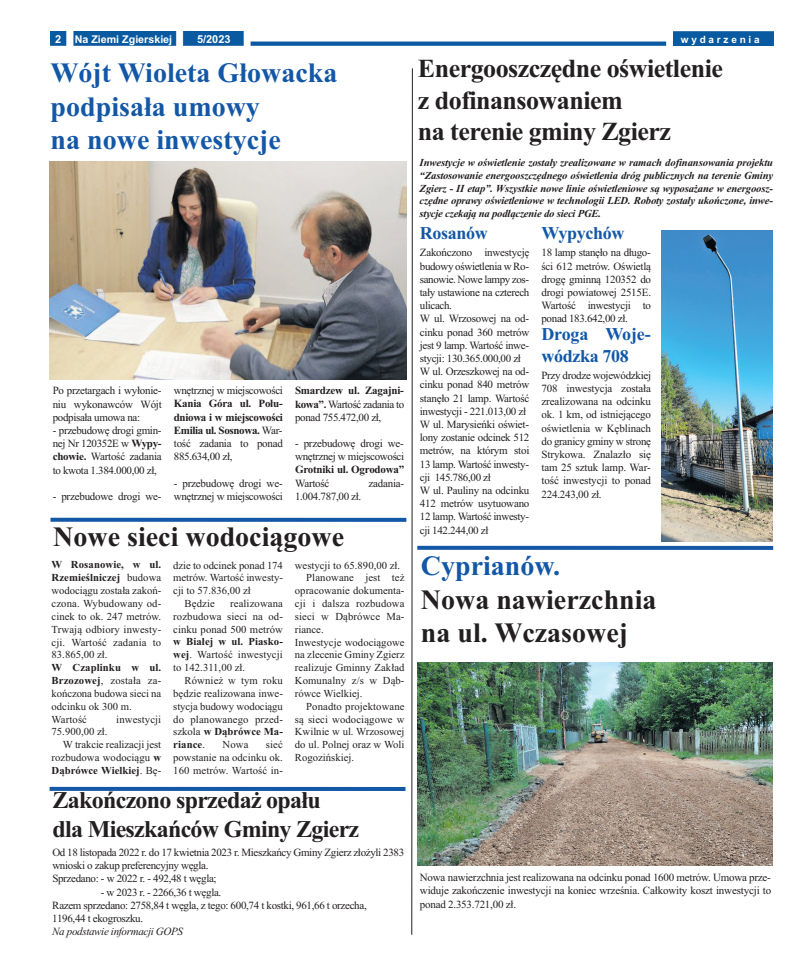
<style>
.page{position:relative;width:794px;height:978px;background:#fff}
.page>*{position:absolute;margin:0;border:0;box-sizing:border-box;transform-origin:0 0}
.t1{font:700 28px/33.6px "Times New Roman";color:#1357a7}
.t2{font:700 28px/33.6px "Times New Roman";color:#231f20}
.t3{font:700 26px/31.2px "Times New Roman";letter-spacing:-.02em;color:#231f20}
.t4{font:700 24px/29.2px "Times New Roman";letter-spacing:-.03em;color:#231f20}
.t5{font:700 18px/21.6px "Times New Roman";letter-spacing:-.02em;color:#1357a7}
.t6{font:11px/13.2px "Times New Roman";letter-spacing:-.03em;color:#231f20;text-align:justify}
.t7{font:700 11px/13.2px "Times New Roman";letter-spacing:-.03em;color:#231f20;text-align:justify}
.t8{font:italic 11px "Times New Roman";letter-spacing:-.03em;color:#231f20}
.t9{font:700 11px "Arial";color:#fff}
.t10{font:10.7px/12.9px "Times New Roman";color:#231f20;text-align:justify}
.t11{font:italic 700 10.7px/12.8px "Times New Roman";letter-spacing:-.02em;color:#231f20;text-align:justify}
.t12{font:700 10.7px "Times New Roman";color:#231f20}
.t13{font:700 10.7px "Arial";color:#fff}
.t14{font:700 10px "Arial";letter-spacing:.28em;color:#fff}
.s1{font-weight:700}
.s2{font-weight:400}
</style>
<div class="page">
<img style="left:51px;top:32px;width:722px;height:14px">
<img style="left:50px;top:161px;width:356px;height:218px">
<svg style="left:411px;top:68px;width:2px;height:867px;background:#908e8e"></svg>
<img style="left:417px;top:663px;width:355px;height:203px">
<svg style="left:417px;top:546px;width:356px;height:4px"></svg>
<img style="left:661px;top:230px;width:111px;height:311px">
<hr style="left:50px;top:787px;width:355px;height:4px;background:#1357a7">
<svg style="left:50px;top:518px;width:356px;height:4px"></svg>
<p class="t9" style="left:55px;top:33px;width:8px">2</p>
<p class="t9" style="left:197px;top:33px;width:35px">5/2023</p>
<p class="t14" style="left:681px;top:34px;width:80px">wydarzenia</p>
<p class="t13" style="left:75px;top:33px;width:99px">Na Ziemi Zgierskiej</p>
<h1 class="t1" style="left:51px;top:56px;width:288px">Wójt Wioleta Głowacka podpisała umowy<br>na nowe inwestycje</h1>
<h2 class="t3" style="left:418px;top:53px;width:306px">Energooszczędne oświetlenie z dofinansowaniem<br>na terenie gminy Zgierz</h2>
<p class="t6" style="left:53px;top:384px;width:111px">Po przetargach i wyłonie&shy;niu wykonawców Wójt podpisała umowa na:</p>
<p class="t6" style="left:53px;top:424px;width:111px">- przebudowę drogi gmin&shy;nej Nr 120352E w <span class="s1">Wypy&shy;chowie.</span> Wartość zadania to kwota 1.384.000,00 zł,</p>
<p class="t6" style="left:53px;top:490px;width:110px">- przebudowe drogi we-</p>
<p class="t6" style="left:174px;top:384px;width:111px">wnętrznej w miejscowości</p>
<p class="t7" style="left:174px;top:397px;width:111px">Kania Góra ul. Połu&shy;dniowa i w miejscowości Emilia ul. Sosnowa. <span class="s2">War&shy;tość zadania to ponad 885.634,00 zł,</span></p>
<p class="t6" style="left:174px;top:476px;width:111px">- przebudowę drogi we&shy;wnętrznej w miejscowości</p>
<p class="t6" style="left:295px;top:384px;width:111px"><span class="s1">Smardzew ul. Zagajni&shy;kowa”.</span> Wartość zadania to ponad 755.472,00 zł,</p>
<p class="t6" style="left:295px;top:437px;width:111px">- przebudowę drogi we&shy;wnętrznej w miejscowości</p>
<p class="t7" style="left:295px;top:463px;width:111px">Grotniki ul. Ogrodowa”</p>
<p class="t6" style="left:295px;top:476px;width:36px">Wartość</p>
<p class="t6" style="left:368px;top:476px;width:37px">zadania-</p>
<p class="t6" style="left:295px;top:490px;width:68px">1.004.787,00 zł.</p>
<h1 class="t2" style="left:53px;top:519px;width:292px">Nowe sieci wodociągowe</h1>
<p class="t10" style="left:52px;top:558px;width:111px"><span class="s1">W Rosanowie, w ul.<br>Rzemieślniczej</span> budowa wodociągu została zakoń&shy;czona. Wybudowany od&shy;cinek to ok. 247 metrów.<br>Trwają odbiory inwesty&shy;cji. Wartość zadania to 83.865,00 zł.</p>
<p class="t10" style="left:52px;top:661px;width:111px;text-align:left"><span class="s1">W Czaplinku w ul.<br>Brzozowej</span>, została za&shy;kończona budowa sieci na odcinku ok 300 m.<br>Wartość</p>
<p class="t10" style="left:116px;top:712px;width:46px">inwestycji</p>
<p class="t10" style="left:52px;top:725px;width:57px">75.900,00 zł.</p>
<p class="t10" style="left:63px;top:738px;width:100px">W trakcie realizacji jest</p>
<p class="t10" style="left:52px;top:751px;width:111px">rozbudowa wodociągu <span class="s1">w</span></p>
<p class="t12" style="left:52px;top:764px;width:111px">Dąbrówce Wielkiej<span class="s2">. Bę-</span></p>
<p class="t10" style="left:173px;top:558px;width:111px">dzie to odcinek ponad 174</p>
<p class="t10" style="left:173px;top:571px;width:111px">metrów. Wartość inwesty-</p>
<p class="t10" style="left:173px;top:584px;width:79px">cji to 57.836,00 zł</p>
<p class="t10" style="left:185px;top:597px;width:32px">Będzie</p>
<p class="t10" style="left:173px;top:597px;width:111px;text-indent:57px">realizowana rozbudowa sieci na od&shy;cinku ponad 500 metrów</p>
<p class="t10" style="left:173px;top:635px;width:111px"><span class="s1">w Białej w ul. Piasko&shy;wej</span>. Wartość inwestycji to 142.311,00 zł.</p>
<p class="t10" style="left:173px;top:674px;width:111px;text-indent:11px">Również w tym roku będzie realizowana inwe&shy;stycja budowy wodociągu do planowanego przed&shy;szkola <span class="s1">w Dąbrówce Ma&shy;riance</span>.</p>
<p class="t10" style="left:173px;top:738px;width:111px;text-indent:93px">sieć powstanie na odcinku ok.<br>160 metrów. Wartość in-</p>
<p class="t10" style="left:223px;top:738px;width:27px">Nowa</p>
<p class="t10" style="left:295px;top:558px;width:107px">westycji to 65.890,00 zł.</p>
<p class="t10" style="left:306px;top:571px;width:100px">Planowane jest też</p>
<p class="t10" style="left:295px;top:584px;width:111px">opracowanie dokumenta-</p>
<p class="t10" style="left:295px;top:597px;width:111px">cji i dalsza rozbudowa</p>
<p class="t10" style="left:295px;top:610px;width:111px">sieci w Dąbrówce Ma-</p>
<p class="t10" style="left:295px;top:623px;width:30px">riance.</p>
<p class="t10" style="left:295px;top:635px;width:111px">Inwestycje wodociągowe</p>
<p class="t10" style="left:295px;top:648px;width:111px">na zlecenie Gminy Zgierz</p>
<p class="t10" style="left:295px;top:661px;width:111px">realizuje Gminny Zakład</p>
<p class="t10" style="left:295px;top:674px;width:111px">Komunalny z/s w Dąb-</p>
<p class="t10" style="left:295px;top:687px;width:69px">rówce Wielkiej.</p>
<p class="t10" style="left:306px;top:700px;width:100px">Ponadto projektowane</p>
<p class="t10" style="left:295px;top:712px;width:111px">są sieci wodociągowe w</p>
<p class="t10" style="left:295px;top:725px;width:111px">Kwilnie w ul. Wrzosowej</p>
<p class="t10" style="left:295px;top:738px;width:111px">do ul. Polnej oraz w Woli</p>
<p class="t10" style="left:295px;top:751px;width:61px">Rogozińskiej.</p>
<h3 class="t4" style="left:53px;top:785px;width:308px">Zakończono sprzedaż opału<br>dla Mieszkańców Gminy Zgierz</h3>
<p class="t6" style="left:52px;top:845px;width:353px;text-align:left">Od 18 listopada 2022 r. do 17 kwietnia 2023 r. Mieszkańcy Gminy Zgierz złożyli 2383 wnioski o zakup preferencyjny węgla.<br>Sprzedano: - w 2022 r. - 492,48 t węgla;</p>
<p class="t6" style="left:52px;top:885px;width:316px;text-align:left;text-indent:48px">- w 2023 r. - 2266,36 t węgla.<br>Razem sprzedano: 2758,84 t węgla, z tego: 600,74 t kostki, 961,66 t orzecha,<br>1196,44 t ekogroszku.</p>
<p class="t8" style="left:52px;top:925px;width:132px">Na podstawie informacji GOPS</p>
<p class="t11" style="left:419px;top:156px;width:355px">Inwestycje w oświetlenie zostały zrealizowane w ramach dofinansowania projektu “Zastosowanie energooszczędnego oświetlenia dróg publicznych na terenie Gminy Zgierz - II etap”. Wszystkie nowe linie oświetleniowe są wyposażane w energoosz&shy;czędne oprawy oświetleniowe w technologii LED. Roboty zostały ukończone, inwe&shy;stycje czekają na podłączenie do sieci PGE.</p>
<h3 class="t5" style="left:420px;top:222px;width:69px">Rosanów</h3>
<p class="t6" style="left:420px;top:246px;width:111px;text-align:left">Zakończono inwestycję budowy oświetlenia w Ro&shy;sanowie. Nowe lampy zos&shy;tały ustawione na czterech ulicach.<br>W ul. Wrzosowej na od&shy;cinku ponad 360 metrów jest 9 lamp. Wartość inwe&shy;stycji: 130.365.000,00 zł<br>W ul. Orzeszkowej na od&shy;cinku ponad 840 metrów stanęło 21 lamp. Wartość inwestycji - 221.013,00 zł<br>W ul. Marysieńki oświet&shy;lony zostanie odcinek 512 metrów, na którym stoi<br>13 lamp. Wartość inwesty&shy;cji 145.786,00 zł<br>W ul. Pauliny na odcinku<br>412 metrów usytuowano<br>12 lamp. Wartość inwesty&shy;cji 142.244,00 zł</p>
<h3 class="t5" style="left:541px;top:222px;width:84px">Wypychów</h3>
<p class="t6" style="left:541px;top:246px;width:111px">18 lamp stanęło na długo&shy;ści 612 metrów. Oświetlą drogę gminną 120352 do drogi powiatowej 2515E.<br>Wartość inwestycji to ponad 183.642,00 zł.</p>
<h3 class="t5" style="left:541px;top:323px;width:111px">Droga Woje&shy;wódzka 708</h3>
<p class="t6" style="left:541px;top:368px;width:111px">Przy drodze wojewódzkiej 708 inwestycja została zrealizowana na odcinku ok. 1 km, od istniejącego oświetlenia w Kęblinach do granicy gminy w stronę Strykowa. Znalazło się tam 25 sztuk lamp. War&shy;tość inwestycji to ponad 224.243,00 zł.</p>
<h1 class="t1" style="left:421px;top:549px;width:141px">Cyprianów.</h1>
<h1 class="t2" style="left:421px;top:582px;width:237px">Nowa nawierzchnia na ul. Wczasowej</h1>
<p class="t6" style="left:420px;top:871px;width:353px">Nowa nawierzchnia jest realizowana na odcinku ponad 1600 metrów. Umowa prze&shy;widuje zakończenie inwestycji na koniec września. Całkowity koszt inwestycji to ponad 2.353.721,00 zł.</p>
</div>
